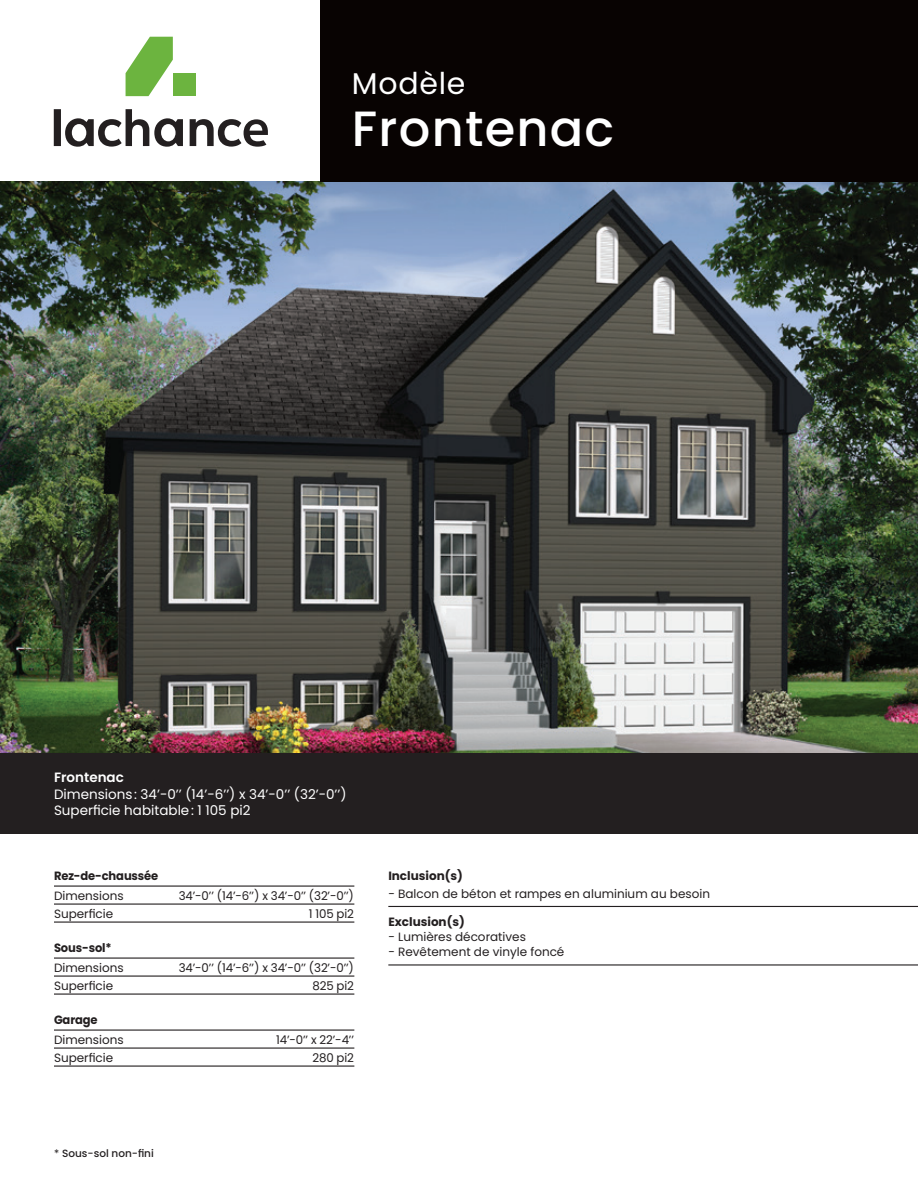
<style>
.page{position:relative;width:918px;height:1188px;background:#fff}
.page>*{position:absolute;margin:0;border:0;box-sizing:border-box;transform-origin:0 0}
.t1{font:500 49.5px "Poppins";letter-spacing:.025em;color:#fff}
.t2{font:30px "Poppins";letter-spacing:.025em;color:#fff}
.t3{font:13.5px/16.5px "Poppins";color:#fff}
.t4{font:600 13.5px "Poppins";color:#fff}
.t5{font:12px "Poppins";color:#231f20}
.t6{font:700 12px "Poppins";letter-spacing:-.01em;color:#231f20;scale:.96 1}
.t7{font:700 12px "Poppins";letter-spacing:-.01em;color:#231f20}
.t8{font:500 10.5px "Poppins";color:#231f20}
.s1{font-weight:400}
</style>
<div class="page">
<svg style="left:126px;top:37px;width:47px;height:59px"></svg>
<div style="left:173px;top:73px;width:23px;height:23px;background:#6cb43f"></div>
<svg style="left:65px;top:109px;width:118px;height:38px"></svg>
<div style="left:54px;top:109px;width:7px;height:37px;background:#231f20"></div>
<svg style="left:190px;top:119px;width:78px;height:28px"></svg>
<img style="left:0;top:182px;width:918px;height:571px">
<div style="left:321px;top:0;width:597px;height:182px;background:#080302"></div>
<div style="left:0;top:753px;width:918px;height:81px;background:#231f20"></div>
<hr style="left:54px;top:886px;width:300px;height:1px;background:#231f20">
<hr style="left:54px;top:904px;width:300px;height:1px;background:#231f20">
<hr style="left:54px;top:922px;width:300px;height:1px;background:#231f20">
<hr style="left:54px;top:958px;width:300px;height:1px;background:#231f20">
<hr style="left:54px;top:976px;width:300px;height:1px;background:#231f20">
<hr style="left:54px;top:994px;width:300px;height:1px;background:#231f20">
<hr style="left:54px;top:1030px;width:300px;height:1px;background:#231f20">
<hr style="left:54px;top:1048px;width:300px;height:1px;background:#231f20">
<hr style="left:54px;top:1066px;width:300px;height:1px;background:#231f20">
<hr style="left:388px;top:906px;width:530px;height:1px;background:#231f20">
<hr style="left:388px;top:964px;width:530px;height:2px;background:#231f20">
<h2 class="t2" style="left:352px;top:66px;width:115px">Modèle</h2>
<h1 class="t1" style="left:352px;top:100px;width:264px">Frontenac</h1>
<p class="t4" style="left:54px;top:770px;width:71px">Frontenac</p>
<p class="t3" style="left:54px;top:786px;width:294px">Dimensions: 34’-0’’ (14’-6’’) x 34’-0’’ (32’-0’’)<br>Superficie habitable: 1 105 pi2</p>
<p class="t6" style="left:54px;top:869px;width:110px">Rez-de-chaussée</p>
<p class="t5" style="left:54px;top:888px;width:71px">Dimensions</p>
<p class="t5" style="left:179px;top:888px;width:177px">34’-0’’ (14’-6’’) x 34’-0’’ (32’-0’’)</p>
<p class="t5" style="left:54px;top:906px;width:61px">Superficie</p>
<p class="t5" style="left:309px;top:906px;width:47px">1 105 pi2</p>
<p class="t6" style="left:54px;top:941px;width:62px">Sous-sol*</p>
<p class="t5" style="left:54px;top:960px;width:71px">Dimensions</p>
<p class="t5" style="left:179px;top:960px;width:177px">34’-0’’ (14’-6’’) x 34’-0’’ (32’-0’’)</p>
<p class="t5" style="left:54px;top:978px;width:61px">Superficie</p>
<p class="t5" style="left:312px;top:978px;width:43px">825 pi2</p>
<p class="t6" style="left:54px;top:1013px;width:47px">Garage</p>
<p class="t5" style="left:54px;top:1032px;width:71px">Dimensions</p>
<p class="t5" style="left:276px;top:1032px;width:79px">14’-0’’ x 22’-4’’</p>
<p class="t5" style="left:54px;top:1050px;width:61px">Superficie</p>
<p class="t5" style="left:312px;top:1050px;width:43px">280 pi2</p>
<p class="t8" style="left:54px;top:1147px;width:101px"><span class="s1">*</span> Sous-sol non-fini</p>
<p class="t7" style="left:388px;top:869px;width:76px">Inclusion(s)</p>
<p class="t5" style="left:388px;top:887px;width:323px">- Balcon de béton et rampes en aluminium au besoin</p>
<p class="t7" style="left:388px;top:915px;width:78px">Exclusion(s)</p>
<p class="t5" style="left:388px;top:930px;width:139px">- Lumières décoratives</p>
<p class="t5" style="left:388px;top:945px;width:178px">- Revêtement de vinyle foncé</p>
</div>
